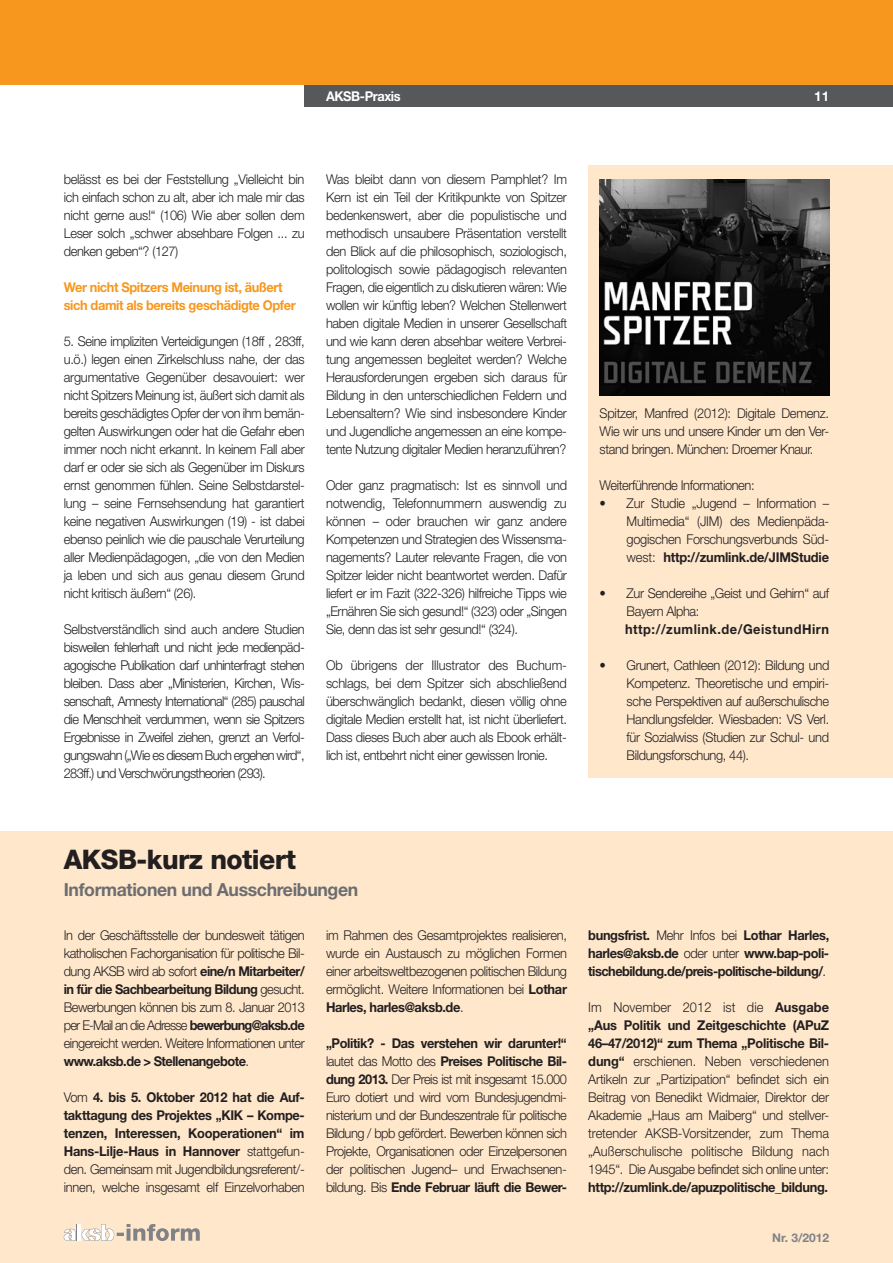
<style>
.page{position:relative;width:893px;height:1263px;background:#fff}
.page>*{position:absolute;margin:0;border:0;box-sizing:border-box;transform-origin:0 0}
.Headline{font:800 27px "Helvetica Neue LT Std";letter-spacing:-.02em;color:#231f20}
.Subhead_1{font:700 18px "Helvetica Neue LT Std";letter-spacing:-.02em;color:#6c6d70}
.Fließtext{font:300 13.5px/18px "Helvetica Neue LT Std";letter-spacing:-.03em;color:#231f20;text-align:justify;scale:.95 1}
.Fließtext-2{font:700 13.5px/18px "Helvetica Neue LT Std";letter-spacing:-.015em;color:#231f20;text-align:justify;scale:.95 1}
.Subhead_2{font:700 13.5px/18px "Helvetica Neue LT Std";letter-spacing:-.03em;color:#f7971d;scale:.95 1}
.Fließtext-3{font:700 13.5px "Helvetica Neue LT Std";letter-spacing:.04em;color:#231f20;scale:.95 1}
.t1{font:700 13.5px "Helvetica Neue LT Std";letter-spacing:-.03em;color:#fff;scale:.95 1}
.t2{font:700 13.5px "Helvetica Neue LT Std";letter-spacing:-.03em;color:#fff}
.t3{font:700 12px "Helvetica Neue LT Std";color:#808285}
.s1{font-weight:700}
.s2{font-weight:300}
</style>
<div class="page">
<div style="left:0;top:832px;width:893px;height:431px;background:#fee7cb"></div>
<div style="left:0;top:0;width:893px;height:85px;background:#f7971d"></div>
<div style="left:305px;top:85px;width:588px;height:21px;background:#57585a"></div>
<hr style="left:77px;top:1224px;width:4px;height:17px;background:#fff">
<svg style="left:64px;top:1229px;width:12px;height:12px"></svg>
<svg style="left:82px;top:1224px;width:118px;height:17px"></svg>
<div style="left:588px;top:166px;width:305px;height:612px;background:#fee7cb"></div>
<img style="left:600px;top:180px;width:229px;height:216px">
<p class="t1" style="left:326px;top:87px;width:80px">AKSB-Praxis</p>
<p class="t2" style="left:814px;top:87px;width:17px">11</p>
<p class="Fließtext" style="left:64px;top:170px;width:255px">belässt es bei der Feststellung „Vielleicht bin ich einfach schon zu alt, aber ich male mir das nicht gerne aus!“ (106) Wie aber sollen dem Leser solch „schwer absehbare Folgen ... zu denken geben“? (127)</p>
<p class="Subhead_2" style="left:64px;top:278px;width:246px">Wer nicht Spitzers Meinung ist, äußert sich damit als bereits geschädigte Opfer</p>
<p class="Fließtext" style="left:64px;top:332px;width:255px">5. Seine impliziten Verteidigungen (18ff , 283ff, u.ö.) legen einen Zirkelschluss nahe, der das argumentative Gegenüber desavouiert: wer nicht Spitzers Meinung ist, äußert sich damit als bereits geschädigtes Opfer der von ihm bemän&shy;gelten Auswirkungen oder hat die Gefahr eben immer noch nicht erkannt. In keinem Fall aber darf er oder sie sich als Gegenüber im Diskurs ernst genommen fühlen. Seine Selbstdarstel&shy;lung – seine Fernsehsendung hat garantiert keine negativen Auswirkungen (19) - ist dabei ebenso peinlich wie die pauschale Verurteilung aller Medienpädagogen, „die von den Medien ja leben und sich aus genau diesem Grund nicht kritisch äußern“ (26).</p>
<p class="Fließtext" style="left:64px;top:620px;width:255px">Selbstverständlich sind auch andere Studien bisweilen fehlerhaft und nicht jede medienpäd&shy;agogische Publikation darf unhinterfragt stehen bleiben. Dass aber „Ministerien, Kirchen, Wis&shy;senschaft, Amnesty International“ (285) pauschal die Menschheit verdummen, wenn sie Spitzers Ergebnisse in Zweifel ziehen, grenzt an Verfol&shy;gungswahn („Wie es diesem Buch ergehen wird“, 283ff.) und Verschwörungstheorien (293).</p>
<p class="Fließtext" style="left:326px;top:170px;width:255px">Was bleibt dann von diesem Pamphlet? Im Kern ist ein Teil der Kritikpunkte von Spitzer bedenkenswert, aber die populistische und methodisch unsaubere Präsentation verstellt den Blick auf die philosophisch, soziologisch, politologisch sowie pädagogisch relevanten Fragen, die eigentlich zu diskutieren wären: Wie wollen wir künftig leben? Welchen Stellenwert haben digitale Medien in unserer Gesellschaft und wie kann deren absehbar weitere Verbrei&shy;tung angemessen begleitet werden? Welche Herausforderungen ergeben sich daraus für Bildung in den unterschiedlichen Feldern und Lebensaltern? Wie sind insbesondere Kinder und Jugendliche angemessen an eine kompe&shy;tente Nutzung digitaler Medien heranzuführen?</p>
<p class="Fließtext" style="left:326px;top:476px;width:255px">Oder ganz pragmatisch: Ist es sinnvoll und notwendig, Telefonnummern auswendig zu können – oder brauchen wir ganz andere Kompetenzen und Strategien des Wissensma&shy;nagements? Lauter relevante Fragen, die von Spitzer leider nicht beantwortet werden. Dafür liefert er im Fazit (322-326) hilfreiche Tipps wie „Ernähren Sie sich gesund!“ (323) oder „Singen Sie, denn das ist sehr gesund!“ (324).</p>
<p class="Fließtext" style="left:326px;top:656px;width:255px">Ob übrigens der Illustrator des Buchum&shy;schlags, bei dem Spitzer sich abschließend überschwänglich bedankt, diesen völlig ohne digitale Medien erstellt hat, ist nicht überliefert.<br>Dass dieses Buch aber auch als Ebook erhält&shy;lich ist, entbehrt nicht einer gewissen Ironie.</p>
<p class="Fließtext" style="left:600px;top:404px;width:243px">Spitzer, Manfred (2012): Digitale Demenz.<br>Wie wir uns und unsere Kinder um den Ver&shy;stand bringen. München: Droemer Knaur.</p>
<p class="Fließtext" style="left:600px;top:476px;width:165px">Weiterführende Informationen:</p>
<p class="Fließtext" style="left:627px;top:494px;width:215px;text-indent:-27px">• Zur Studie „Jugend – Information – Multimedia“ (JIM) des Medienpäda&shy;gogischen Forschungsverbunds Süd&shy;west: <span class="s1">http://zumlink.de/JIMStudie</span></p>
<p class="Fließtext" style="left:627px;top:584px;width:215px;text-indent:-27px">• Zur Sendereihe „Geist und Gehirn“ auf<br>Bayern Alpha:</p>
<p class="Fließtext-3" style="left:625px;top:621px;width:216px">http://zumlink.de/GeistundHirn</p>
<p class="Fließtext" style="left:627px;top:656px;width:215px;text-indent:-27px">• Grunert, Cathleen (2012): Bildung und Kompetenz. Theoretische und empiri&shy;sche Perspektiven auf außerschulische Handlungsfelder. Wiesbaden: VS Verl. für Sozialwiss (Studien zur Schul- und Bildungsforschung, 44).</p>
<p class="Headline" style="left:64px;top:843px;width:234px">AKSB-kurz notiert</p>
<p class="Subhead_1" style="left:64px;top:879px;width:296px">Informationen und Ausschreibungen</p>
<p class="Fließtext" style="left:64px;top:926px;width:255px">In der Geschäftsstelle der bundesweit tätigen katholischen Fachorganisation für politische Bil&shy;dung AKSB wird ab sofort <span class="s1">eine/n Mitarbeiter/ in für die Sachbearbeitung Bildung</span> gesucht.<br>Bewerbungen können bis zum 8. Januar 2013 per E-Mail an die Adresse <span class="s1">bewerbung@aksb.de </span>eingereicht werden. Weitere Informationen unter <span class="s1">www.aksb.de &gt; Stellenangebote</span>.</p>
<p class="Fließtext-2" style="left:64px;top:1088px;width:255px"><span class="s2">Vom</span> 4. bis 5. Oktober 2012 hat die Auf&shy;takttagung des Projektes „KIK – Kompe&shy;tenzen, Interessen, Kooperationen“ im Hans-Lilje-Haus in Hannover <span class="s2">stattgefun&shy;den. Gemeinsam mit Jugendbildungsreferent/- innen, welche insgesamt elf Einzelvorhaben</span></p>
<p class="Fließtext" style="left:326px;top:926px;width:255px">im Rahmen des Gesamtprojektes realisieren, wurde ein Austausch zu möglichen Formen einer arbeitsweltbezogenen politischen Bildung ermöglicht. Weitere Informationen bei <span class="s1">Lothar Harles, harles@aksb.de</span>.</p>
<p class="Fließtext" style="left:326px;top:1034px;width:255px"><span class="s1">„Politik? - Das verstehen wir darunter!“ </span>lautet das Motto des <span class="s1">Preises Politische Bil&shy;dung 2013.</span> Der Preis ist mit insgesamt 15.000<br>Euro dotiert und wird vom Bundesjugendmi&shy;nisterium und der Bundeszentrale für politische Bildung / bpb gefördert. Bewerben können sich Projekte, Organisationen oder Einzelpersonen der politischen Jugend– und Erwachsenen&shy;bildung. Bis <span class="s1">Ende Februar läuft die Bewer-</span></p>
<p class="Fließtext-2" style="left:588px;top:926px;width:255px">bungsfrist. <span class="s2">Mehr Infos bei</span> Lothar Harles, harles@aksb.de <span class="s2">oder unter</span> www.bap-poli&shy;tischebildung.de/preis-politische-bildung/<span class="s2">.</span></p>
<p class="Fließtext" style="left:588px;top:998px;width:255px">Im November 2012 ist die <span class="s1">Ausgabe „Aus Politik und Zeitgeschichte (APuZ 46–47/2012)“ zum Thema „Politische Bil&shy;dung“</span> erschienen. Neben verschiedenen Artikeln zur „Partizipation“ befindet sich ein Beitrag von Benedikt Widmaier, Direktor der Akademie „Haus am Maiberg“ und stellver&shy;tretender AKSB-Vorsitzender, zum Thema „Außerschulische politische Bildung nach 1945“. Die Ausgabe befindet sich online unter: <span class="s1">http://zumlink.de/apuzpolitische_bildung.</span></p>
<p class="t3" style="left:772px;top:1230px;width:58px">Nr. 3/2012</p>
</div>
